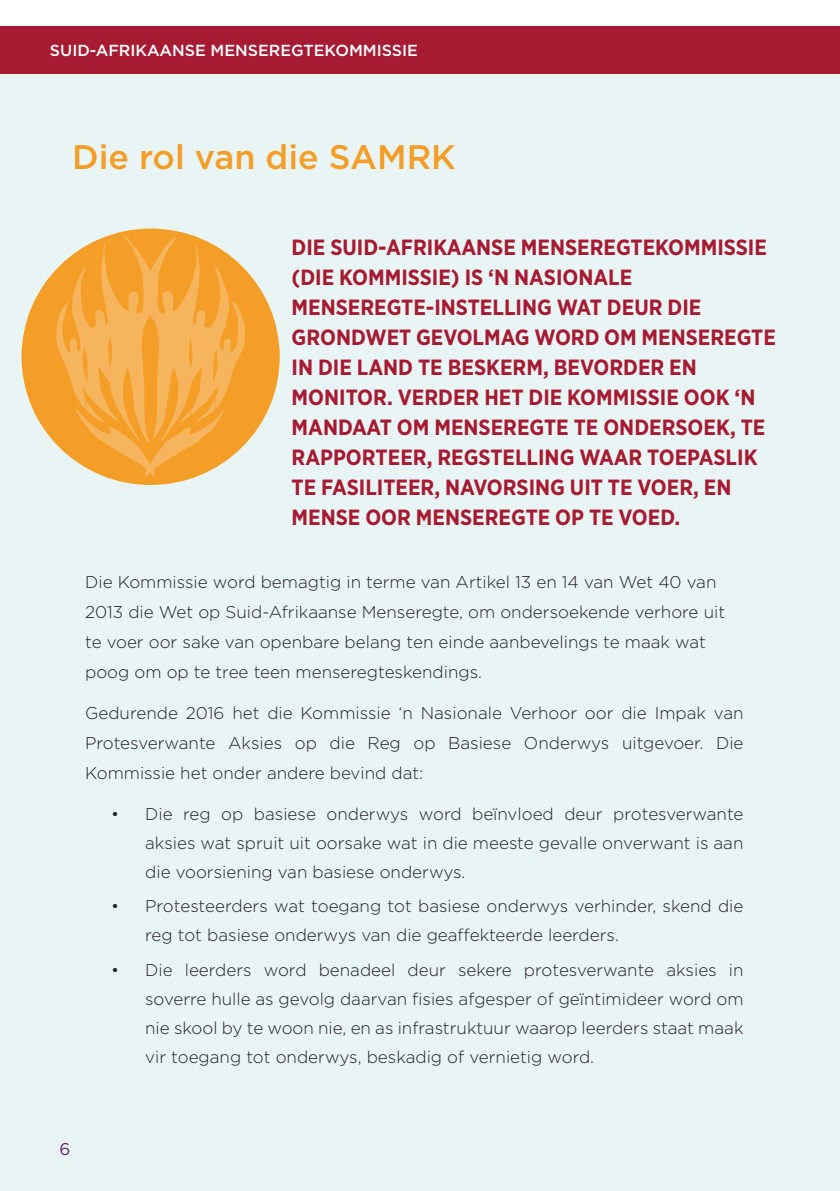
<style>
.page{position:relative;width:840px;height:1191px;background:#fff}
.page>*{position:absolute;margin:0;border:0;box-sizing:border-box;transform-origin:0 0}
.Head_2{font:500 34px "Gotham";color:#f49e28}
.Text{font:700 22px/30px "Gotham Narrow";color:#a61a32}
.Text-2{font:300 17px/29px "Gotham";color:#231f20;text-align:justify}
.t1{font:17px "Gotham";color:#692875}
.t2{font:500 16px "Gotham";color:#fff}
</style>
<div class="page">
<div style="left:0;top:74px;width:839px;height:1117px;background:#e8f5f4"></div>
<hr style="left:839px;top:74px;width:1px;height:1117px;background:#e8f5f4">
<div style="left:0;top:26px;width:839px;height:48px;background:#a61a32"></div>
<div style="left:22px;top:228px;width:257px;height:257px;background:#f49e28;border-radius:50%"></div>
<svg style="left:56px;top:236px;width:189px;height:241px"></svg>
<p class="t2" style="left:50px;top:40px;width:369px">SUID-AFRIKAANSE MENSEREGTEKOMMISSIE</p>
<p class="Head_2" style="left:72px;top:135px;width:385px">Die rol van die SAMRK</p>
<p class="Text" style="left:291px;top:232px;width:485px">DIE SUID-AFRIKAANSE MENSEREGTEKOMMISSIE (DIE KOMMISSIE) IS ‘N NASIONALE MENSEREGTE-INSTELLING WAT DEUR DIE GRONDWET GEVOLMAG WORD OM MENSEREGTE IN DIE LAND TE BESKERM, BEVORDER EN MONITOR. VERDER HET DIE KOMMISSIE OOK ‘N MANDAAT OM MENSEREGTE TE ONDERSOEK, TE RAPPORTEER, REGSTELLING WAAR TOEPASLIK TE FASILITEER, NAVORSING UIT TE VOER, EN MENSE OOR MENSEREGTE OP TE VOED.</p>
<p class="Text-2" style="left:85px;top:566px;width:641px;line-height:30px;text-align:left">Die Kommissie word bemagtig in terme van Artikel 13 en 14 van Wet 40 van 2013 die Wet op Suid-Afrikaanse Menseregte, om ondersoekende verhore uit te voer oor sake van openbare belang ten einde aanbevelings te maak wat poog om op te tree teen menseregteskendings.</p>
<p class="Text-2" style="left:85px;top:697px;width:659px;line-height:30px">Gedurende 2016 het die Kommissie ‘n Nasionale Verhoor oor die Impak van Protesverwante Aksies op die Reg op Basiese Onderwys uitgevoer. Die Kommissie het onder andere bevind dat:</p>
<p class="Text-2" style="left:145px;top:798px;width:599px;text-indent:-34px">• Die reg op basiese onderwys word beïnvloed deur protesverwante aksies wat spruit uit oorsake wat in die meeste gevalle onverwant is aan die voorsiening van basiese onderwys.</p>
<p class="Text-2" style="left:145px;top:891px;width:599px;text-indent:-34px">• Protesteerders wat toegang tot basiese onderwys verhinder, skend die reg tot basiese onderwys van die geaffekteerde leerders.</p>
<p class="Text-2" style="left:145px;top:955px;width:599px;text-indent:-34px">• Die leerders word benadeel deur sekere protesverwante aksies in soverre hulle as gevolg daarvan fisies afgesper of geïntimideer word om nie skool by te woon nie, en as infrastruktuur waarop leerders staat maak vir toegang tot onderwys, beskadig of vernietig word.</p>
<p class="t1" style="left:59px;top:1137px;width:12px">6</p>
</div>
